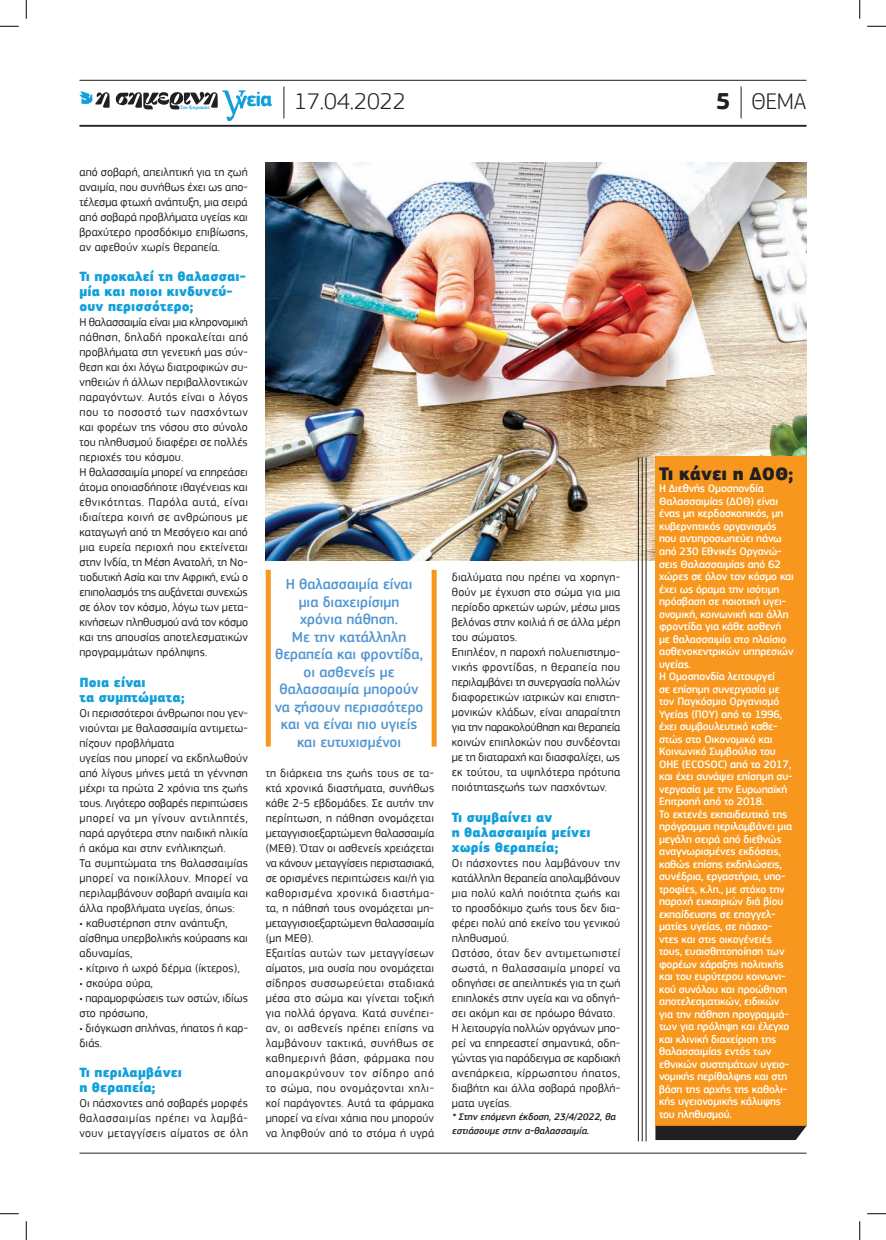
<style>
.page{position:relative;width:886px;height:1240px;background:#fff}
.page>*{position:absolute;margin:0;border:0;box-sizing:border-box;transform-origin:0 0}
.t1{font:300 23.75px "PF Square Sans Pro";color:#231f20}
.t2{font:900 18.75px "PF Square Sans Pro";color:#231f20}
.t3{font:500 15px/17.5px "PF Square Sans Pro";color:#5296d1;text-align:center}
.t4{font:900 13.75px/15px "PF Square Sans Pro";letter-spacing:.01em;color:#12a0db}
.t5{font:11.88px/15px "PF Square Sans Pro";letter-spacing:.01em;color:#231f20}
.t6{font:500 11.25px/12.5px "PF Square Sans Pro";letter-spacing:-.015em;color:#fff}
.t7{font:italic 500 10px/13.8px "PF Square Sans Pro";color:#231f20}
.t8{font:700 5px "PF Document";color:#12a0db}
.s1{font-weight:700}
</style>
<div class="page">
<img style="left:265px;top:163px;width:541px;height:397px">
<hr style="left:79px;top:80px;width:727px;height:1px;background:#231f20">
<hr style="left:79px;top:125px;width:727px;height:2px;background:#231f20">
<svg style="left:79px;top:90px;width:192px;height:31px"></svg>
<hr style="left:283px;top:86px;width:1px;height:32px;background:#231f20">
<hr style="left:740px;top:86px;width:1px;height:32px;background:#231f20">
<div style="left:654px;top:456px;width:152px;height:670px;background:#f7971d"></div>
<hr style="left:637px;top:457px;width:1px;height:684px;background:#231f20">
<hr style="left:641px;top:457px;width:1px;height:684px;background:#231f20">
<hr style="left:645px;top:457px;width:1px;height:684px;background:#231f20">
<svg style="left:655px;top:1125px;width:151px;height:15px;background:#362d27"></svg>
<hr style="left:79px;top:1152px;width:727px;height:1px;background:#231f20">
<div style="left:266px;top:570px;width:5px;height:176px;background:#f7971d"></div>
<div style="left:431px;top:570px;width:5px;height:176px;background:#f7971d"></div>
<svg style="left:0;top:25px;width:19px;height:2px"></svg>
<svg style="left:867px;top:25px;width:18px;height:2px"></svg>
<svg style="left:0;top:1213px;width:19px;height:1px"></svg>
<svg style="left:867px;top:1213px;width:18px;height:1px"></svg>
<svg style="left:25px;top:0;width:2px;height:19px"></svg>
<svg style="left:25px;top:1221px;width:2px;height:19px"></svg>
<svg style="left:859px;top:0;width:1px;height:19px"></svg>
<svg style="left:859px;top:1221px;width:1px;height:19px"></svg>
<p class="t8" style="left:180px;top:104px;width:31px">Της Κυριακής</p>
<p class="t1" style="left:294px;top:87px;width:113px">17.04.2022</p>
<p class="t1" style="left:715px;top:87px;width:92px"><span class="s1">5</span> ΘΕΜΑ</p>
<p class="t5" style="left:79px;top:165px;width:170px;text-align:justify">από σοβαρή, απειλητική για τη ζωή αναιμία, που συνήθως έχει ως απο&shy;τέλεσμα φτωχή ανάπτυξη, μια σειρά από σοβαρά προβλήματα υγείας και βραχύτερο προσδόκιμο επιβίωσης, αν αφεθούν χωρίς θεραπεία.</p>
<p class="t4" style="left:79px;top:270px;width:168px">Τι προκαλεί τη θαλασσαι&shy;μία και ποιοι κινδυνεύ&shy;ουν περισσότερο;</p>
<p class="t5" style="left:79px;top:315px;width:170px">Η θαλασσαιμία είναι μια κληρονομική πάθηση, δηλαδή προκαλείται από προβλήματα στη γενετική μας σύν&shy;θεση και όχι λόγω διατροφικών συ&shy;νηθειών ή άλλων περιβαλλοντικών παραγόντων. Αυτός είναι ο λόγος που το ποσοστό των πασχόντων και φορέων της νόσου στο σύνολο του πληθυσμού διαφέρει σε πολλές περιοχές του κόσμου.<br>Η θαλασσαιμία μπορεί να επηρεάσει άτομα οποιασδήποτε ιθαγένειας και εθνικότητας. Παρόλα αυτά, είναι ιδιαίτερα κοινή σε ανθρώπους με καταγωγή από τη Μεσόγειο και από μια ευρεία περιοχή που εκτείνεται στην Ινδία, τη Μέση Ανατολή, τη Νο&shy;τιοδυτική Ασία και την Αφρική, ενώ ο επιπολασμός της αυξάνεται συνεχώς σε όλον τον κόσμο, λόγω των μετα&shy;κινήσεων πληθυσμού ανά τον κόσμο και της απουσίας αποτελεσματικών προγραμμάτων πρόληψης.</p>
<p class="t4" style="left:79px;top:675px;width:106px">Ποια είναι<br>τα συμπτώματα;</p>
<p class="t5" style="left:79px;top:705px;width:170px">Οι περισσότεροι άνθρωποι που γεν&shy;νιούνται με θαλασσαιμία αντιμετω&shy;πίζουν προβλήματα<br>υγείας που μπορεί να εκδηλωθούν από λίγους μήνες μετά τη γέννηση μέχρι τα πρώτα 2 χρόνια της ζωής τους. Λιγότερο σοβαρές περιπτώσεις μπορεί να μη γίνουν αντιληπτές, παρά αργότερα στην παιδική ηλικία ή ακόμα και στην ενήλικηζωή.<br>Τα συμπτώματα της θαλασσαιμίας μπορεί να ποικίλλουν. Μπορεί να περιλαμβάνουν σοβαρή αναιμία και άλλα προβλήματα υγείας, όπως:</p>
<p class="t5" style="left:79px;top:915px;width:170px">• καθυστέρηση στην ανάπτυξη, αίσθημα υπερβολικής κούρασης και αδυναμίας,</p>
<p class="t5" style="left:79px;top:960px;width:162px">• κίτρινο ή ωχρό δέρμα (ίκτερος),</p>
<p class="t5" style="left:79px;top:975px;width:75px">• σκούρα ούρα,</p>
<p class="t5" style="left:79px;top:990px;width:170px">• παραμορφώσεις των οστών, ιδίως στο πρόσωπο,</p>
<p class="t5" style="left:79px;top:1020px;width:170px">• διόγκωση σπλήνας, ήπατος ή καρ&shy;διάς.</p>
<p class="t4" style="left:79px;top:1065px;width:104px">Τι περιλαμβάνει η θεραπεία;</p>
<p class="t5" style="left:79px;top:1095px;width:170px;text-align:justify">Οι πάσχοντες από σοβαρές μορφές θαλασσαιμίας πρέπει να λαμβά&shy;νουν μεταγγίσεις αίματος σε όλη</p>
<p class="t3" style="left:274px;top:576px;width:150px">Η θαλασσαιμία είναι μια διαχειρίσιμη<br>χρόνια πάθηση.<br>Με την κατάλληλη θεραπεία και φροντίδα, οι ασθενείς με θαλασσαιμία μπορούν να ζήσουν περισσότερο και να είναι πιο υγιείς και ευτυχισμένοι</p>
<p class="t5" style="left:265px;top:765px;width:170px">τη διάρκεια της ζωής τους σε τα&shy;κτά χρονικά διαστήματα, συνήθως κάθε 2-5 εβδομάδες. Σε αυτήν την περίπτωση, η πάθηση ονομάζεται μεταγγισιοεξαρτώμενη θαλασσαιμία (ΜΕΘ). Όταν οι ασθενείς χρειάζεται να κάνουν μεταγγίσεις περιστασιακά, σε ορισμένες περιπτώσεις και/ή για καθορισμένα χρονικά διαστήμα&shy;τα, η πάθησή τους ονομάζεται μη&shy;μεταγγισιοεξαρτώμενη θαλασσαιμία (μη ΜΕΘ).<br>Εξαιτίας αυτών των μεταγγίσεων αίματος, μια ουσία που ονομάζεται σίδηρος συσσωρεύεται σταδιακά μέσα στο σώμα και γίνεται τοξική για πολλά όργανα. Κατά συνέπει&shy;αν, οι ασθενείς πρέπει επίσης να λαμβάνουν τακτικά, συνήθως σε καθημερινή βάση, φάρμακα που απομακρύνουν τον σίδηρο από το σώμα, που ονομάζονται χηλι&shy;κοί παράγοντες. Αυτά τα φάρμακα μπορεί να είναι χάπια που μπορούν να ληφθούν από το στόμα ή υγρά</p>
<p class="t5" style="left:451px;top:570px;width:170px">διαλύματα που πρέπει να χορηγη&shy;θούν με έγχυση στο σώμα για μια περίοδο αρκετών ωρών, μέσω μιας βελόνας στην κοιλιά ή σε άλλα μέρη του σώματος.<br>Επιπλέον, η παροχή πολυεπιστημο&shy;νικής φροντίδας, η θεραπεία που περιλαμβάνει τη συνεργασία πολλών διαφορετικών ιατρικών και επιστη&shy;μονικών κλάδων, είναι απαραίτητη για την παρακολούθηση και θεραπεία κοινών επιπλοκών που συνδέονται με τη διαταραχή και διασφαλίζει, ως εκ τούτου, τα υψηλότερα πρότυπα ποιότηταςζωής των πασχόντων.</p>
<p class="t4" style="left:451px;top:810px;width:140px">Τι συμβαίνει αν<br>η θαλασσαιμία μείνει χωρίς θεραπεία;</p>
<p class="t5" style="left:451px;top:855px;width:170px">Οι πάσχοντες που λαμβάνουν την κατάλληλη θεραπεία απολαμβάνουν μια πολύ καλή ποιότητα ζωής και το προσδόκιμο ζωής τους δεν δια&shy;φέρει πολύ από εκείνο του γενικού πληθυσμού.<br>Ωστόσο, όταν δεν αντιμετωπιστεί σωστά, η θαλασσαιμία μπορεί να οδηγήσει σε απειλητικές για τη ζωή επιπλοκές στην υγεία και να οδηγή&shy;σει ακόμη και σε πρόωρο θάνατο.<br>Η λειτουργία πολλών οργάνων μπο&shy;ρεί να επηρεαστεί σημαντικά, οδη&shy;γώντας για παράδειγμα σε καρδιακή ανεπάρκεια, κίρρωσητου ήπατος, διαβήτη και άλλα σοβαρά προβλή&shy;ματα υγείας.</p>
<p class="t7" style="left:451px;top:1110px;width:167px">* Στην επόμενη έκδοση, 23/4/2022, θα εστιάσουμε στην α-θαλασσαιμία.</p>
<p class="t2" style="left:658px;top:462px;width:136px">Τι κάνει η ΔΟΘ;</p>
<p class="t6" style="left:658px;top:483px;width:136px">Η Διεθνής Ομοσπονδία<br>Θαλασσαιμίας (ΔΟΘ) είναι ένας μη κερδοσκοπικός, μη κυβερνητικός οργανισμός που αντιπροσωπεύει πάνω από 230 Εθνικές Οργανώ&shy;σεις Θαλασσαιμίας από 62 χώρες σε όλον τον κόσμο και έχει ως όραμα την ισότιμη πρόσβαση σε ποιοτική υγει&shy;ονομική, κοινωνική και άλλη φροντίδα για κάθε ασθενή με θαλασσαιμία στο πλαίσιο ασθενοκεντρικών υπηρεσιών υγείας.<br>Η Ομοσπονδία λειτουργεί<br>σε επίσημη συνεργασία με τον Παγκόσμιο Οργανισμό<br>Υγείας (ΠΟΥ) από το 1996, έχει συμβουλευτικό καθε&shy;στώς στο Οικονομικό και<br>Κοινωνικό Συμβούλιο του<br>ΟΗΕ (ECOSOC) από το 2017, και έχει συνάψει επίσημη συ&shy;νεργασία με την Ευρωπαϊκή<br>Επιτροπή από το 2018.<br>Το εκτενές εκπαιδευτικό της πρόγραμμα περιλαμβάνει μια μεγάλη σειρά από διεθνώς αναγνωρισμένες εκδόσεις, καθώς επίσης εκδηλώσεις, συνέδρια, εργαστήρια, υπο&shy;τροφίες, κ.λπ., με στόχο την παροχή ευκαιριών διά βίου εκπαίδευσης σε επαγγελ&shy;ματίες υγείας, σε πάσχο&shy;ντες και στις οικογένειές τους, ευαισθητοποίηση των φορέων χάραξης πολιτικής και του ευρύτερου κοινωνι&shy;κού συνόλου και προώθηση αποτελεσματικών, ειδικών για την πάθηση προγραμμά&shy;των για πρόληψη και έλεγχο και κλινική διαχείριση της θαλασσαιμίας εντός των εθνικών συστημάτων υγειο&shy;νομικής περίθαλψης και στη βάση της αρχής της καθολι&shy;κής υγειονομικής κάλυψης του πληθυσμού.</p>
</div>
